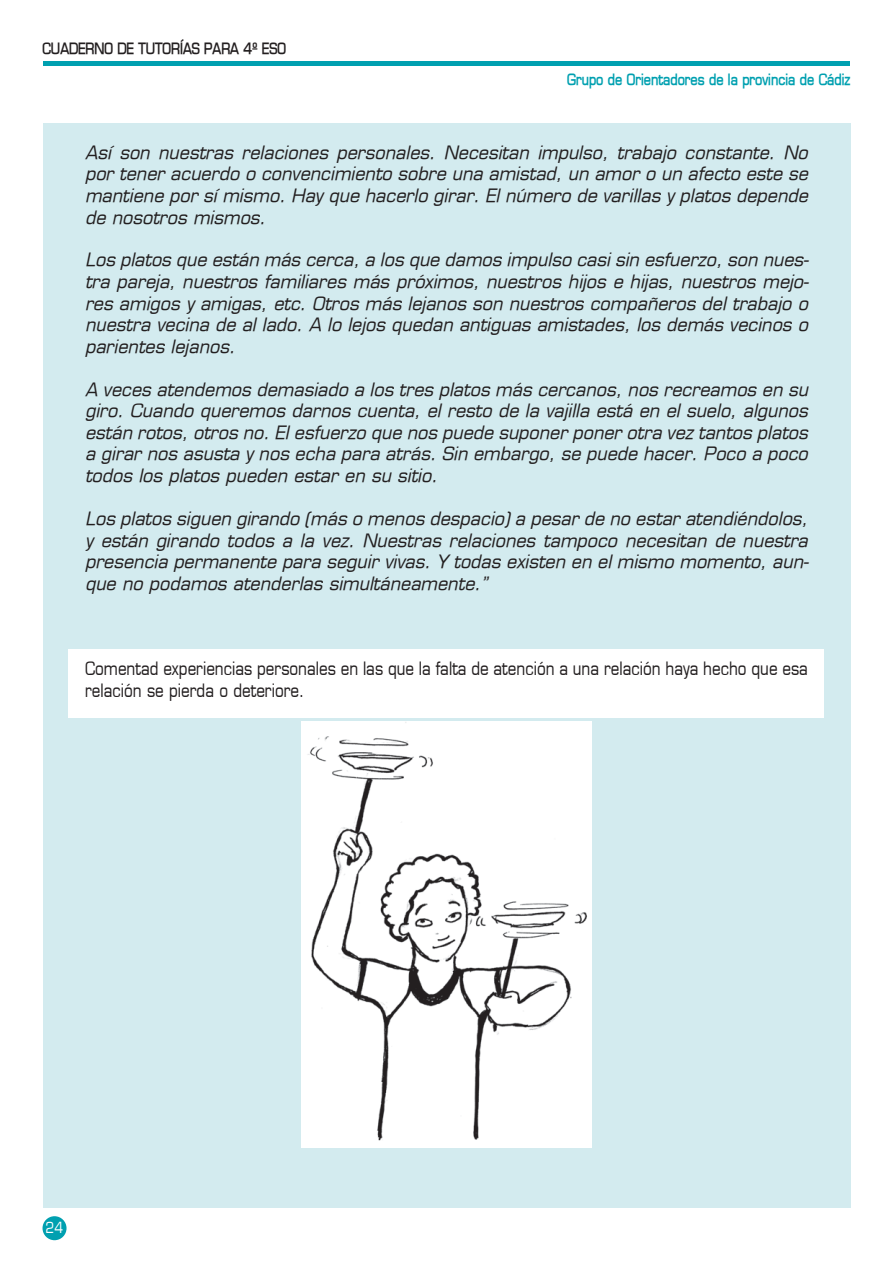
<style>
.page{position:relative;width:893px;height:1263px;background:#fff}
.page>*{position:absolute;margin:0;border:0;box-sizing:border-box;transform-origin:0 0}
.t1{font:italic 18px/21.6px "Eurasia";color:#231f20;text-align:justify}
.t2{font:18px/21.6px "Eurasia Normal";color:#231f20}
.t3{font:700 15px "Eurasia";color:#00a0b0}
.t4{font:700 15px "Eurasia";color:#231f20}
.t5{font:15px "Eurasia Normal";color:#fff}
</style>
<div class="page">
<div style="left:43px;top:123px;width:807px;height:1085px;background:#d3ebef"></div>
<div style="left:43px;top:1216px;width:24px;height:24px;background:#00a0b0;border-radius:50%"></div>
<hr style="left:43px;top:61px;width:807px;height:4px;background:#00a0b0">
<div style="left:68px;top:649px;width:755px;height:68px;background:#fff"></div>
<img style="left:301px;top:722px;width:291px;height:371px">
<div style="left:301px;top:1093px;width:291px;height:54px;background:#fff"></div>
<p class="t4" style="left:43px;top:38px;width:245px">CUADERNO DE TUTORÍAS PARA 4º ESO</p>
<p class="t3" style="left:567px;top:69px;width:285px">Grupo de Orientadores de la provincia de Cádiz</p>
<p class="t1" style="left:85px;top:141px;width:724px">Así son nuestras relaciones personales. Necesitan impulso, trabajo constante. No por tener acuerdo o convencimiento sobre una amistad, un amor o un afecto este se mantiene por sí mismo. Hay que hacerlo girar. El número de varillas y platos depende de nosotros mismos.</p>
<p class="t1" style="left:85px;top:248px;width:725px">Los platos que están más cerca, a los que damos impulso casi sin esfuerzo, son nues&shy;tra pareja, nuestros familiares más próximos, nuestros hijos e hijas, nuestros mejo&shy;res amigos y amigas, etc. Otros más lejanos son nuestros compañeros del trabajo o nuestra vecina de al lado. A lo lejos quedan antiguas amistades, los demás vecinos o parientes lejanos.</p>
<p class="t1" style="left:85px;top:378px;width:724px">A veces atendemos demasiado a los tres platos más cercanos, nos recreamos en su giro. Cuando queremos darnos cuenta, el resto de la vajilla está en el suelo, algunos están rotos, otros no. El esfuerzo que nos puede suponer poner otra vez tantos platos a girar nos asusta y nos echa para atrás. Sin embargo, se puede hacer. Poco a poco todos los platos pueden estar en su sitio.</p>
<p class="t1" style="left:85px;top:507px;width:725px">Los platos siguen girando (más o menos despacio) a pesar de no estar atendiéndolos, y están girando todos a la vez. Nuestras relaciones tampoco necesitan de nuestra presencia permanente para seguir vivas. Y todas existen en el mismo momento, aun&shy;que no podamos atenderlas simultáneamente.”</p>
<p class="t2" style="left:85px;top:658px;width:724px">Comentad experiencias personales en las que la falta de atención a una relación haya hecho que esa relación se pierda o deteriore.</p>
<p class="t5" style="left:46px;top:1217px;width:19px">24</p>
</div>
